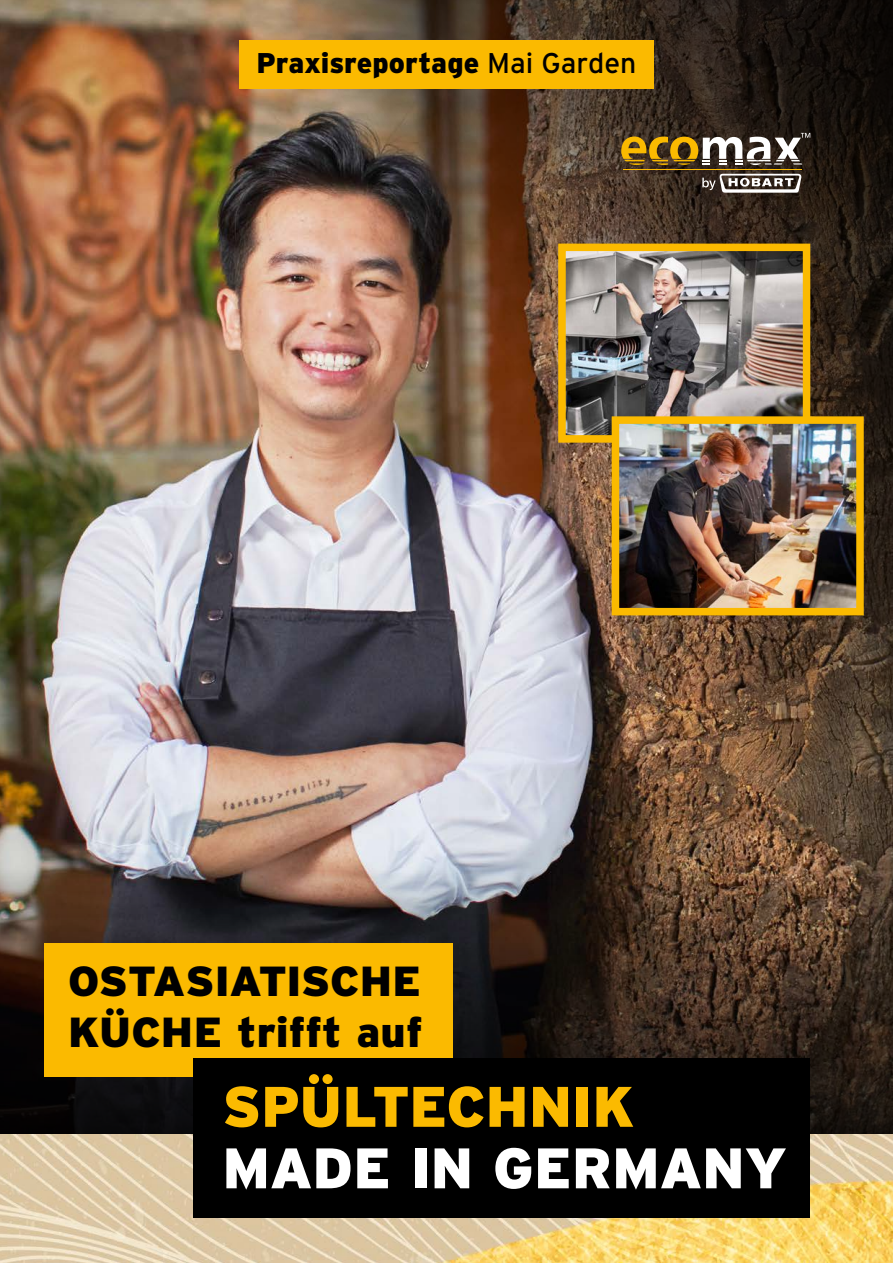
<style>
.page{position:relative;width:893px;height:1263px;background:#fff}
.page>*{position:absolute;margin:0;border:0;box-sizing:border-box;transform-origin:0 0}
.t1{font:900 57px "Interstate";color:#fff}
.t2{font:900 57px "Interstate";color:#fbba00}
.t3{font:900 42px/51px "Interstate";color:#000}
.t4{font:900 28.5px "Interstate";letter-spacing:.005em;color:#000}
.s1{font-weight:400}
</style>
<div class="page">
<img style="left:0;top:0;width:214px;height:870px">
<svg style="left:0;top:870px;width:893px;height:265px;background:#2a221e"></svg>
<img style="left:0;top:1135px;width:893px;height:128px">
<img style="left:0;top:0;width:1px;height:529px">
<img style="left:214px;top:0;width:679px;height:1071px">
<div style="left:45px;top:943px;width:408px;height:134px;background:#fbba00"></div>
<div style="left:193px;top:1058px;width:617px;height:159px;background:#000"></div>
<div style="left:239px;top:40px;width:415px;height:49px;background:#fbba00"></div>
<hr style="left:623px;top:169px;width:179px;height:1px;background:#fbba00">
<svg style="left:702px;top:174px;width:100px;height:19px"></svg>
<svg style="left:621px;top:133px;width:189px;height:32px"></svg>
<img style="left:567px;top:253px;width:234px;height:181px">
<div style="left:558px;top:244px;width:252px;height:199px;border:8px solid #fbba00"></div>
<img style="left:621px;top:425px;width:234px;height:181px">
<div style="left:612px;top:416px;width:252px;height:199px;border:8px solid #fbba00"></div>
<p class="t4" style="left:257px;top:47px;width:381px">Praxisreportage <span class="s1">Mai Garden</span></p>
<p class="t3" style="left:68px;top:955px;width:356px">OSTASIATISCHE<br>KÜCHE trifft auf</p>
<h1 class="t2" style="left:222px;top:1074px;width:413px">SPÜLTECHNIK</h1>
<h1 class="t1" style="left:222px;top:1135px;width:566px">MADE IN GERMANY</h1>
</div>
